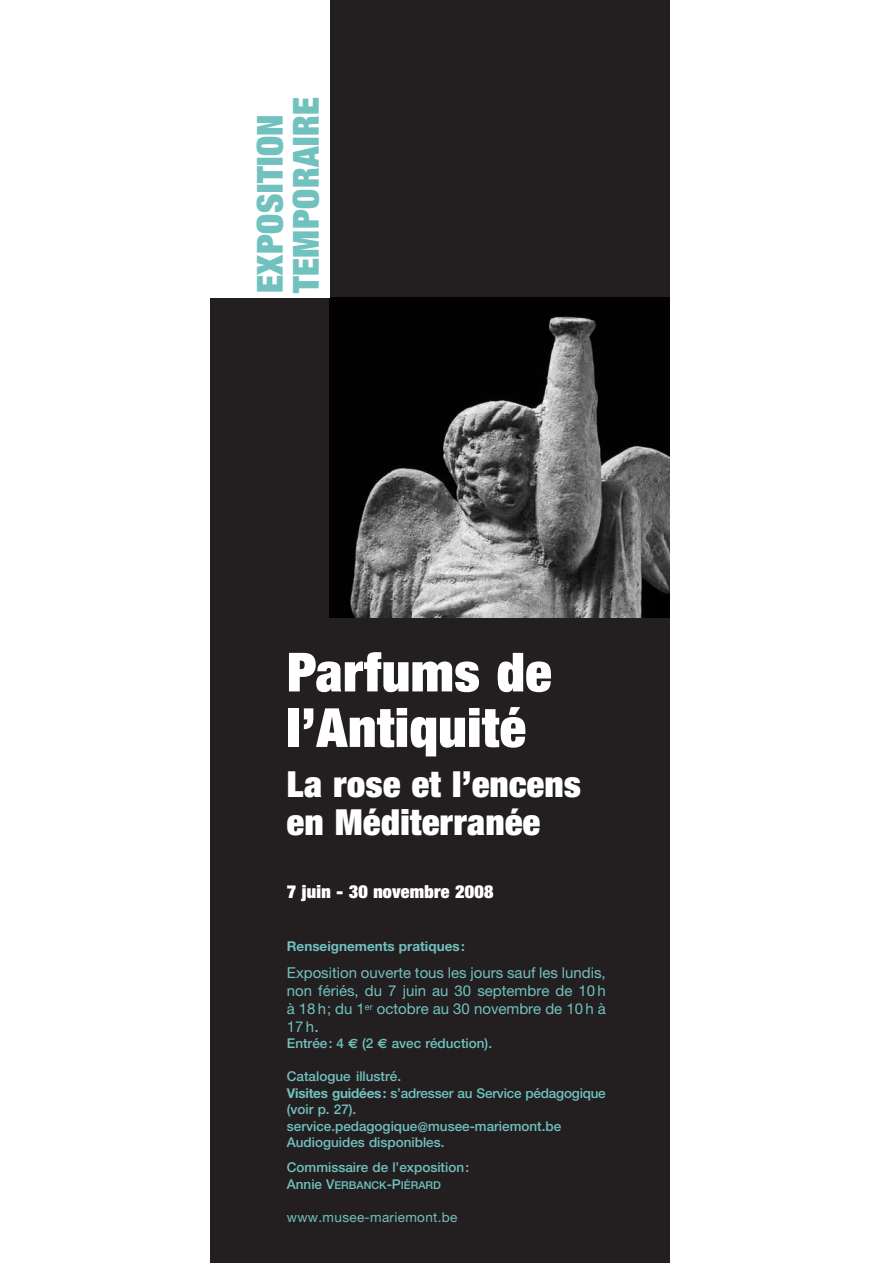
<style>
.page{position:relative;width:893px;height:1263px;background:#fff}
.page>*{position:absolute;margin:0;border:0;box-sizing:border-box;transform-origin:0 0}
.t1{font:900 expanded 54px/55.5px "Helvetica Neue";letter-spacing:.015em;color:#fff}
.t2{font:900 expanded 36px/37.5px "Helvetica Neue";letter-spacing:.015em;color:#fff}
.t3{font:900 expanded 36px/36px "Helvetica Neue";letter-spacing:.015em;color:#71c1be}
.t4{font:900 expanded 18px "Helvetica Neue";letter-spacing:.015em;color:#fff}
.t5{font:15px/18px "Helvetica Neue";color:#71c1be;text-align:justify}
.t6{font:500 13.5px/16.5px "Helvetica Neue";color:#71c1be}
.t7{font:700 13.5px "Helvetica Neue";color:#71c1be}
.t8{font:13.5px "Helvetica Neue";letter-spacing:.025em;color:#71c1be}
.t9{font:500 10.8px "Helvetica Neue";color:#71c1be}
.s1{font-size:18px}
.s2{font-family:"Euro Sans";font-weight:700}
.s3{font-weight:700}
.s4{font-size:13.5px}
</style>
<div class="page">
<div style="left:210px;top:0;width:459px;height:1263px;background:#231f20"></div>
<img style="left:329px;top:298px;width:340px;height:319px">
<div style="left:210px;top:0;width:119px;height:298px;background:#fff"></div>
<h2 class="t3" style="left:255px;top:293px;width:198px;rotate:-90deg">EXPOSITION<br>TEMPORAIRE</h2>
<h1 class="t1" style="left:287px;top:649px;width:266px">Parfums de l’Antiquité</h1>
<h2 class="t2" style="left:287px;top:769px;width:295px">La rose et l’encens en Méditerranée</h2>
<h3 class="t4" style="left:287px;top:885px;width:208px">7 juin - 30 novembre 2008</h3>
<p class="t7" style="left:287px;top:941px;width:179px">Renseignements pratiques:</p>
<p class="t5" style="left:287px;top:965px;width:320px">Exposition ouverte tous les jours sauf les lundis, non fériés, du 7 juin au 30 septembre de 10 h à 18 h; du 1<sup>er</sup> octobre au 30 novembre de 10 h à 17 h<span class="s1">.</span></p>
<p class="t6" style="left:287px;top:1037px;width:207px">Entrée: 4 <span class="s2">€</span> (2 <span class="s2">€</span> avec réduction).</p>
<p class="t6" style="left:287px;top:1070px;width:320px">Catalogue illustré.<br><span class="s3">Visites guidées:</span> s’adresser au Service pédagogique (voir p. 27). service.pedagogique@musee-mariemont.be<br>Audioguides disponibles.</p>
<p class="t6" style="left:287px;top:1161px;width:184px">Commissaire de l’exposition:</p>
<p class="t9" style="left:287px;top:1181px;width:156px"><span class="s4">Annie V</span>ERBANCK<span class="s4">-P</span>IÉRARD</p>
<p class="t8" style="left:287px;top:1212px;width:172px">www.musee-mariemont.be</p>
</div>
